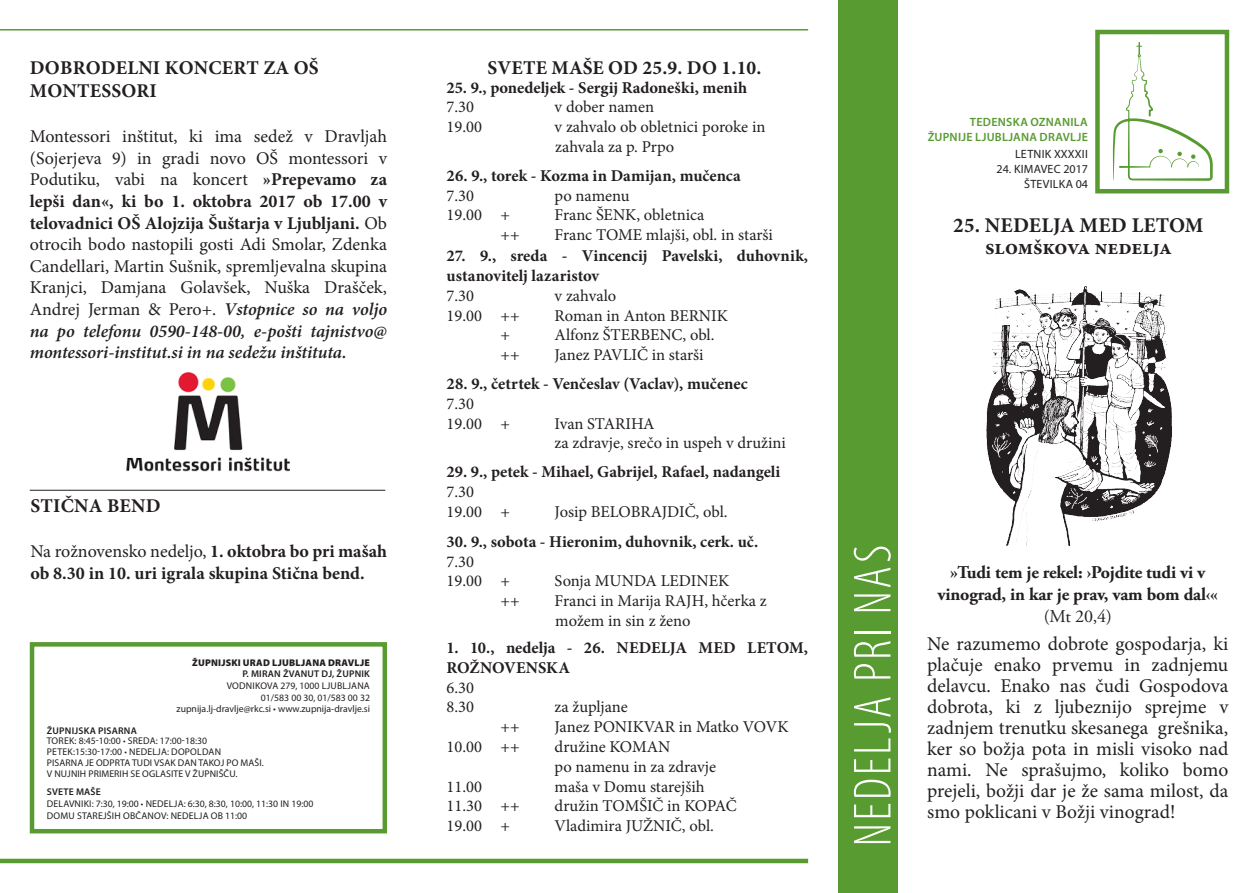
<style>
.page{position:relative;width:1259px;height:893px;background:#fff}
.page>*{position:absolute;margin:0;border:0;box-sizing:border-box;transform-origin:0 0}
.t1{font:300 condensed 54px "Myriad Pro";letter-spacing:.045em;color:#fff}
.Naslov{font:700 21px "Minion Pro";color:#231f20}
.Besedilo{font:19.5px/21px "Minion Pro";color:#231f20;text-align:justify}
.NadNaslov{font:700 19.5px "Minion Pro";letter-spacing:.01em;color:#231f20}
.Naslov-2{font:700 19.5px "Minion Pro";letter-spacing:.01em;color:#231f20}
.Besedilo-2{font:18px/21.6px "Minion Pro";letter-spacing:-.005em;color:#231f20;text-align:justify}
.Besedilo-3{font:700 18px/21.6px "Minion Pro";color:#231f20}
.t2{font:700 18px/21.6px "Adobe Garamond Pro";letter-spacing:-.01em;color:#231f20;text-align:center}
.Besedilo-4{font:16.5px "Minion Pro";color:#231f20}
.Besedilo-5{font:700 16.5px/19.8px "Minion Pro";letter-spacing:.005em;color:#231f20}
.t3{font:600 12px "Myriad Pro";letter-spacing:.025em;color:#589b31}
.t4{font:12px "Myriad Pro";letter-spacing:.02em;color:#231f20}
.t5{font:9.75px "Myriad Pro";letter-spacing:.01em;color:#231f20}
.t6{font:600 9.75px "Myriad Pro";letter-spacing:.02em;color:#231f20}
.t7{font:900 9.75px "Myriad Pro";letter-spacing:.02em;color:#231f20}
.s1{font-weight:700}
.s2{font-weight:600;font-style:italic}
.s3{font-weight:400}
.s4{font-stretch:condensed}
</style>
<div class="page">
<div style="left:30px;top:642px;width:357px;height:191px;border:4px solid #589b31"></div>
<div style="left:838px;top:0;width:59px;height:893px;background:#589b31"></div>
<div style="left:1095px;top:30px;width:134px;height:163px;border:4px solid #589b31"></div>
<svg style="left:1112px;top:43px;width:100px;height:138px"></svg>
<hr style="left:0;top:29px;width:808px;height:2px;background:#589b31">
<hr style="left:0;top:859px;width:808px;height:4px;background:#589b31">
<img style="left:986px;top:286px;width:186px;height:260px">
<hr style="left:30px;top:490px;width:355px;height:1px;background:#231f20">
<img style="left:126px;top:372px;width:164px;height:100px">
<p class="NadNaslov" style="left:30px;top:54px;width:290px">DOBRODELNI KONCERT ZA OŠ</p>
<p class="Naslov-2" style="left:487px;top:54px;width:275px">SVETE MAŠE OD 25.9. DO 1.10.</p>
<p class="NadNaslov" style="left:30px;top:77px;width:129px">MONTESSORI</p>
<p class="Besedilo-2" style="left:30px;top:126px;width:359px">Montessori inštitut, ki ima sedež v Dravljah (Sojerjeva 9) in gradi novo OŠ montessori v Podutiku, vabi na koncert <span class="s1">»Prepevamo za lepši dan«, ki bo 1. oktobra 2017 ob 17.00 v telovadnici OŠ Alojzija Šuštarja v Ljubljani.</span> Ob otrocih bodo nastopili gosti Adi Smolar, Zdenka Candellari, Martin Sušnik, spremljevalna skupina Kranjci, Damjana Golavšek, Nuška Drašček, Andrej Jerman &amp; Pero+. <span class="s2">Vstopnice so na voljo na po telefonu 0590-148-00, e-pošti tajnistvo@ montessori-institut.si in na sedežu inštituta.</span></p>
<p class="Besedilo-5" style="left:446px;top:77px;width:302px">25. 9., ponedeljek - Sergij Radoneški, menih</p>
<p class="Besedilo-4" style="left:446px;top:96px;width:29px">7.30</p>
<p class="Besedilo-4" style="left:554px;top:96px;width:101px">v dober namen</p>
<p class="Besedilo-4" style="left:446px;top:116px;width:37px">19.00</p>
<p class="Besedilo-4" style="left:554px;top:116px;width:212px">v zahvalo ob obletnici poroke in</p>
<p class="Besedilo-4" style="left:555px;top:136px;width:121px">zahvala za p. Prpo</p>
<p class="Besedilo-5" style="left:446px;top:165px;width:296px">26. 9., torek - Kozma in Damijan, mučenca</p>
<p class="Besedilo-4" style="left:446px;top:184px;width:29px">7.30</p>
<p class="Besedilo-4" style="left:554px;top:184px;width:76px">po namenu</p>
<p class="Besedilo-4" style="left:446px;top:204px;width:65px">19.00 +</p>
<p class="Besedilo-4" style="left:554px;top:204px;width:151px">Franc ŠENK, obletnica</p>
<p class="Besedilo-4" style="left:500px;top:224px;width:21px">++</p>
<p class="Besedilo-4" style="left:554px;top:224px;width:220px">Franc TOME mlajši, obl. in starši</p>
<p class="Besedilo-5" style="left:446px;top:246px;width:363px">27. 9., sreda - Vincencij Pavelski, duhovnik, ustanovitelj lazaristov</p>
<p class="Besedilo-4" style="left:446px;top:284px;width:29px">7.30</p>
<p class="Besedilo-4" style="left:554px;top:284px;width:63px">v zahvalo</p>
<p class="Besedilo-4" style="left:446px;top:304px;width:75px">19.00 ++</p>
<p class="Besedilo-4" style="left:554px;top:304px;width:175px">Roman in Anton BERNIK</p>
<p class="Besedilo-4" style="left:500px;top:324px;width:11px">+</p>
<p class="Besedilo-4" style="left:554px;top:324px;width:161px">Alfonz ŠTERBENC, obl.</p>
<p class="Besedilo-4" style="left:500px;top:344px;width:21px">++</p>
<p class="Besedilo-4" style="left:554px;top:344px;width:150px">Janez PAVLIČ in starši</p>
<p class="Besedilo-5" style="left:446px;top:374px;width:302px">28. 9., četrtek - Venčeslav (Vaclav), mučenec</p>
<p class="Besedilo-4" style="left:446px;top:392px;width:29px">7.30</p>
<p class="Besedilo-4" style="left:446px;top:412px;width:65px">19.00 +</p>
<p class="Besedilo-4" style="left:554px;top:412px;width:101px">Ivan STARIHA</p>
<p class="Besedilo-4" style="left:554px;top:432px;width:233px">za zdravje, srečo in uspeh v družini</p>
<p class="Besedilo-5" style="left:446px;top:462px;width:335px">29. 9., petek - Mihael, Gabrijel, Rafael, nadangeli</p>
<p class="Besedilo-4" style="left:446px;top:481px;width:29px">7.30</p>
<p class="Besedilo-4" style="left:446px;top:500px;width:65px">19.00 +</p>
<p class="Besedilo-4" style="left:554px;top:500px;width:174px">Josip BELOBRAJDIČ, obl.</p>
<p class="Besedilo-5" style="left:446px;top:531px;width:313px">30. 9., sobota - Hieronim, duhovnik, cerk. uč.</p>
<p class="Besedilo-4" style="left:446px;top:550px;width:29px">7.30</p>
<p class="Besedilo-4" style="left:446px;top:570px;width:65px">19.00 +</p>
<p class="Besedilo-4" style="left:554px;top:570px;width:176px">Sonja MUNDA LEDINEK</p>
<p class="Besedilo-4" style="left:500px;top:590px;width:21px">++</p>
<p class="Besedilo-4" style="left:554px;top:590px;width:214px">Franci in Marija RAJH, hčerka z</p>
<p class="Besedilo-4" style="left:555px;top:610px;width:137px">možem in sin z ženo</p>
<p class="Besedilo-5" style="left:446px;top:638px;width:363px">1. 10., nedelja - 26. NEDELJA MED LETOM,<br>ROŽNOVENSKA</p>
<p class="Besedilo-4" style="left:446px;top:676px;width:29px">6.30</p>
<p class="Besedilo-4" style="left:446px;top:696px;width:29px">8.30</p>
<p class="Besedilo-4" style="left:554px;top:696px;width:75px">za župljane</p>
<p class="Besedilo-4" style="left:500px;top:716px;width:21px">++</p>
<p class="Besedilo-4" style="left:554px;top:716px;width:235px">Janez PONIKVAR in Matko VOVK</p>
<p class="Besedilo-4" style="left:446px;top:736px;width:75px">10.00 ++</p>
<p class="Besedilo-4" style="left:554px;top:736px;width:117px">družine KOMAN</p>
<p class="Besedilo-4" style="left:554px;top:755px;width:163px">po namenu in za zdravje</p>
<p class="Besedilo-4" style="left:446px;top:775px;width:37px">11.00</p>
<p class="Besedilo-4" style="left:554px;top:775px;width:152px">maša v Domu starejših</p>
<p class="Besedilo-4" style="left:446px;top:795px;width:75px">11.30 ++</p>
<p class="Besedilo-4" style="left:554px;top:795px;width:184px">družin TOMŠIČ in KOPAČ</p>
<p class="Besedilo-4" style="left:446px;top:815px;width:65px">19.00 +</p>
<p class="Besedilo-4" style="left:554px;top:815px;width:161px">Vladimira JUŽNIČ, obl.</p>
<p class="NadNaslov" style="left:30px;top:492px;width:132px">STIČNA BEND</p>
<p class="Besedilo-3" style="left:30px;top:540px;width:358px"><span class="s3">Na rožnovensko nedeljo,</span> 1. oktobra bo pri mašah ob 8.30 in 10. uri igrala skupina Stična bend.</p>
<p class="t7" style="left:192px;top:657px;width:179px">ŽUPNIJSKI URAD LJUBLJANA DRAVLJE</p>
<p class="t6" style="left:242px;top:668px;width:129px">P. MIRAN ŽVANUT DJ, ŽUPNIK</p>
<p class="t5" style="left:227px;top:680px;width:145px">VODNIKOVA 279, 1000 LJUBLJANA</p>
<p class="t5" style="left:261px;top:691px;width:111px">01/583 00 30, 01/583 00 32</p>
<p class="t5" style="left:176px;top:703px;width:195px">zupnija.lj-dravlje@rkc.si • www.zupnija-dravlje.si</p>
<p class="t6" style="left:47px;top:724px;width:92px">ŽUPNIJSKA PISARNA</p>
<p class="t5" style="left:47px;top:735px;width:162px">TOREK: 8:45-10:00 <span class="s4">•</span> SREDA: 17:00-18:30</p>
<p class="t5" style="left:47px;top:746px;width:176px">PETEK:15:30-17:00 <span class="s4">•</span> NEDELJA: DOPOLDAN</p>
<p class="t5" style="left:47px;top:757px;width:218px">PISARNA JE ODPRTA TUDI VSAK DAN TAKOJ PO MAŠI.</p>
<p class="t5" style="left:47px;top:767px;width:192px">V NUJNIH PRIMERIH SE OGLASITE V ŽUPNIŠČU.</p>
<p class="t6" style="left:47px;top:786px;width:56px">SVETE MAŠE</p>
<p class="t5" style="left:47px;top:798px;width:268px">DELAVNIKI: 7:30, 19:00 <span class="s4">•</span> NEDELJA: 6:30, 8:30, 10:00, 11:30 IN 19:00</p>
<p class="t5" style="left:47px;top:809px;width:202px">DOMU STAREJŠIH OBČANOV: NEDELJA OB 11:00</p>
<p class="t3" style="left:970px;top:115px;width:119px">TEDENSKA OZNANILA</p>
<p class="t3" style="left:927px;top:130px;width:162px">ŽUPNIJE LJUBLJANA DRAVLJE</p>
<p class="t4" style="left:1015px;top:147px;width:74px">LETNIK XXXXII</p>
<p class="t4" style="left:996px;top:162px;width:93px">24. KIMAVEC 2017</p>
<p class="t4" style="left:1024px;top:177px;width:65px">ŠTEVILKA 04</p>
<p class="Naslov" style="left:953px;top:211px;width:252px">25. NEDELJA MED LETOM</p>
<p class="Naslov" style="left:985px;top:232px;width:188px">slomškova nedelja</p>
<p class="t1" style="left:844px;top:846px;width:303px;rotate:-90deg">NEDELJA PRI NAS</p>
<p class="t2" style="left:937px;top:562px;width:282px">»Tudi tem je rekel: ›Pojdite tudi vi v vinograd, in kar je prav, vam bom dal‹« <span class="s3">(Mt 20,4)</span></p>
<p class="Besedilo" style="left:927px;top:633px;width:303px">Ne razumemo dobrote gospodarja, ki plačuje enako prvemu in zadnjemu delavcu. Enako nas čudi Gospodova dobrota, ki z ljubeznijo sprejme v zadnjem trenutku skesanega grešnika, ker so božja pota in misli visoko nad nami. Ne sprašujmo, koliko bomo prejeli, božji dar je že sama milost, da smo poklicani v Božji vinograd!</p>
</div>
